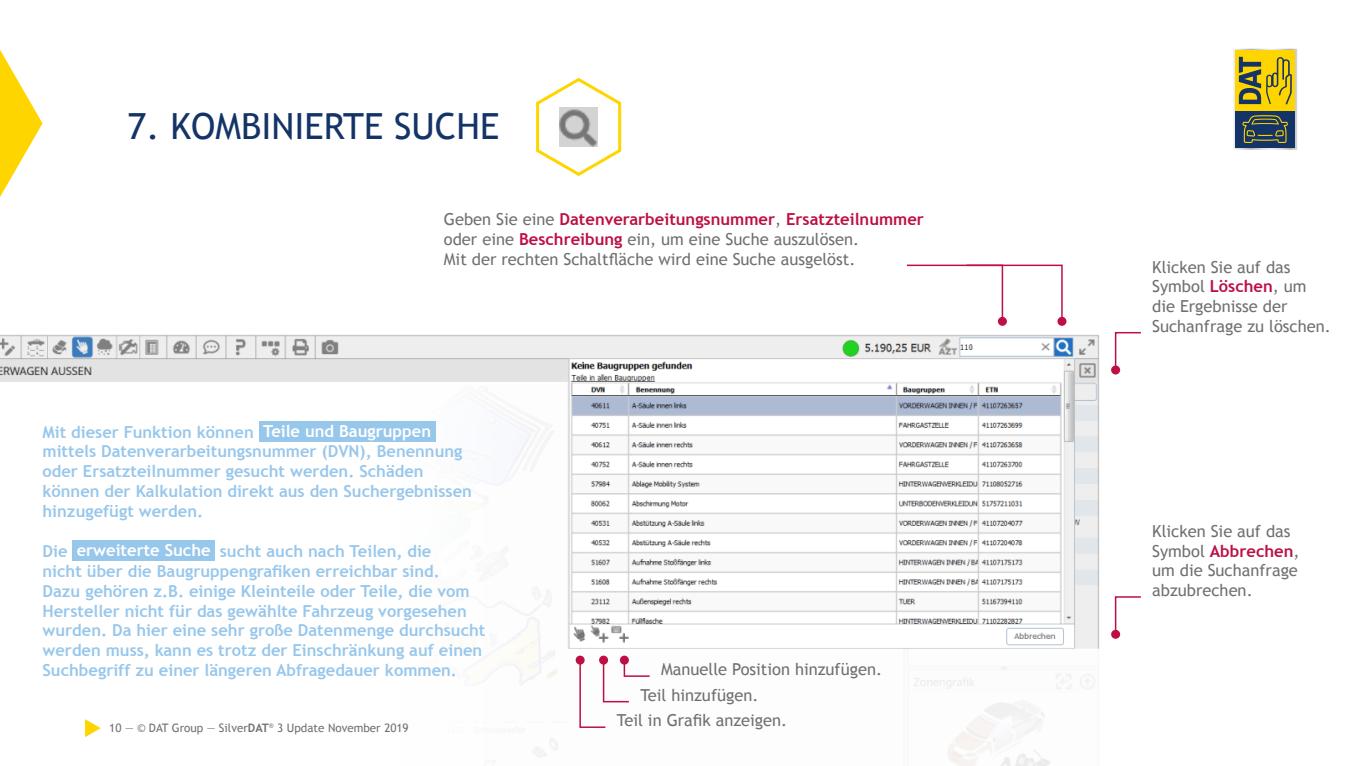
<style>
.page{position:relative;width:1361px;height:766px;background:#fff}
.page>*{position:absolute;margin:0;border:0;box-sizing:border-box;transform-origin:0 0}
.t1{font:36px "Trebuchet MS";color:#143467}
.t2{font:700 16.5px/19.8px "Trebuchet MS";color:#98c7ec}
.t3{font:16.5px/19.8px "Trebuchet MS";color:#70706f}
.t4{font:11.7px "Trebuchet MS";color:#70706f}
.s1{font-weight:700;color:#bd0f44}
.s2{color:#fff}
.s3{font-weight:700}
</style>
<div class="page">
<img style="left:0;top:335px;width:1099px;height:47px">
<svg style="left:568px;top:382px;width:552px;height:383px"></svg>
<svg style="left:536px;top:77px;width:86px;height:99px"></svg>
<div style="left:998px;top:317px;width:9px;height:9px;background:#bd0f44;border-radius:50%"></div>
<svg style="left:907px;top:264px;width:156px;height:59px"></svg>
<div style="left:1057px;top:317px;width:9px;height:9px;background:#bd0f44;border-radius:50%"></div>
<svg style="left:1114px;top:331px;width:27px;height:40px"></svg>
<div style="left:1111px;top:365px;width:9px;height:9px;background:#bd0f44;border-radius:50%"></div>
<svg style="left:1114px;top:595px;width:27px;height:40px"></svg>
<div style="left:1111px;top:629px;width:9px;height:9px;background:#bd0f44;border-radius:50%"></div>
<div style="left:259px;top:420px;width:176px;height:21px;background:#98c7ec"></div>
<div style="left:72px;top:539px;width:143px;height:21px;background:#98c7ec"></div>
<svg style="left:576px;top:655px;width:9px;height:9px"></svg>
<svg style="left:599px;top:655px;width:9px;height:9px"></svg>
<svg style="left:579px;top:658px;width:72px;height:70px"></svg>
<div style="left:620px;top:655px;width:9px;height:9px;background:#bd0f44;border-radius:50%"></div>
<svg style="left:85px;top:719px;width:16px;height:18px"></svg>
<svg style="left:0;top:50px;width:43px;height:147px"></svg>
<svg style="left:1233px;top:49px;width:64px;height:101px;background:#948e41"></svg>
<h1 class="t1" style="left:128px;top:105px;width:373px">7. KOMBINIERTE SUCHE</h1>
<p class="t3" style="left:444px;top:209px;width:481px">Geben Sie eine <span class="s1">Datenverarbeitungsnummer</span>, <span class="s1">Ersatzteilnummer </span>oder eine <span class="s1">Beschreibung</span> ein, um eine Suche auszulösen.<br>Mit der rechten Schaltfläche wird eine Suche ausgelöst.</p>
<p class="t2" style="left:43px;top:421px;width:431px">Mit dieser Funktion können <span class="s2">Teile und Baugruppen </span>mittels Datenverarbeitungsnummer (DVN), Benennung oder Ersatzteilnummer gesucht werden. Schäden können der Kalkulation direkt aus den Suchergebnissen hinzugefügt werden.</p>
<p class="t2" style="left:43px;top:541px;width:444px">Die <span class="s2">erweiterte Suche</span> sucht auch nach Teilen, die<br>nicht über die Baugruppengrafiken erreichbar sind.<br>Dazu gehören z.B. einige Kleinteile oder Teile, die vom Hersteller nicht für das gewählte Fahrzeug vorgesehen wurden. Da hier eine sehr große Datenmenge durchsucht werden muss, kann es trotz der Einschränkung auf einen Suchbegriff zu einer längeren Abfragedauer kommen.</p>
<p class="t4" style="left:109px;top:720px;width:301px">10 ― © DAT Group ― Silver<span class="s3">DAT</span><sup>®</sup> 3 Update November 2019</p>
<p class="t3" style="left:661px;top:659px;width:222px">Manuelle Position hinzufügen.</p>
<p class="t3" style="left:640px;top:685px;width:120px">Teil hinzufügen.</p>
<p class="t3" style="left:617px;top:710px;width:172px">Teil in Grafik anzeigen.</p>
<p class="t3" style="left:1152px;top:257px;width:180px">Klicken Sie auf das<br>Symbol <span class="s1">Löschen</span>, um die Ergebnisse der<br>Suchanfrage zu löschen.</p>
<p class="t3" style="left:1152px;top:521px;width:149px">Klicken Sie auf das<br>Symbol <span class="s1">Abbrechen</span>, um die Suchanfrage abzubrechen.</p>
</div>
